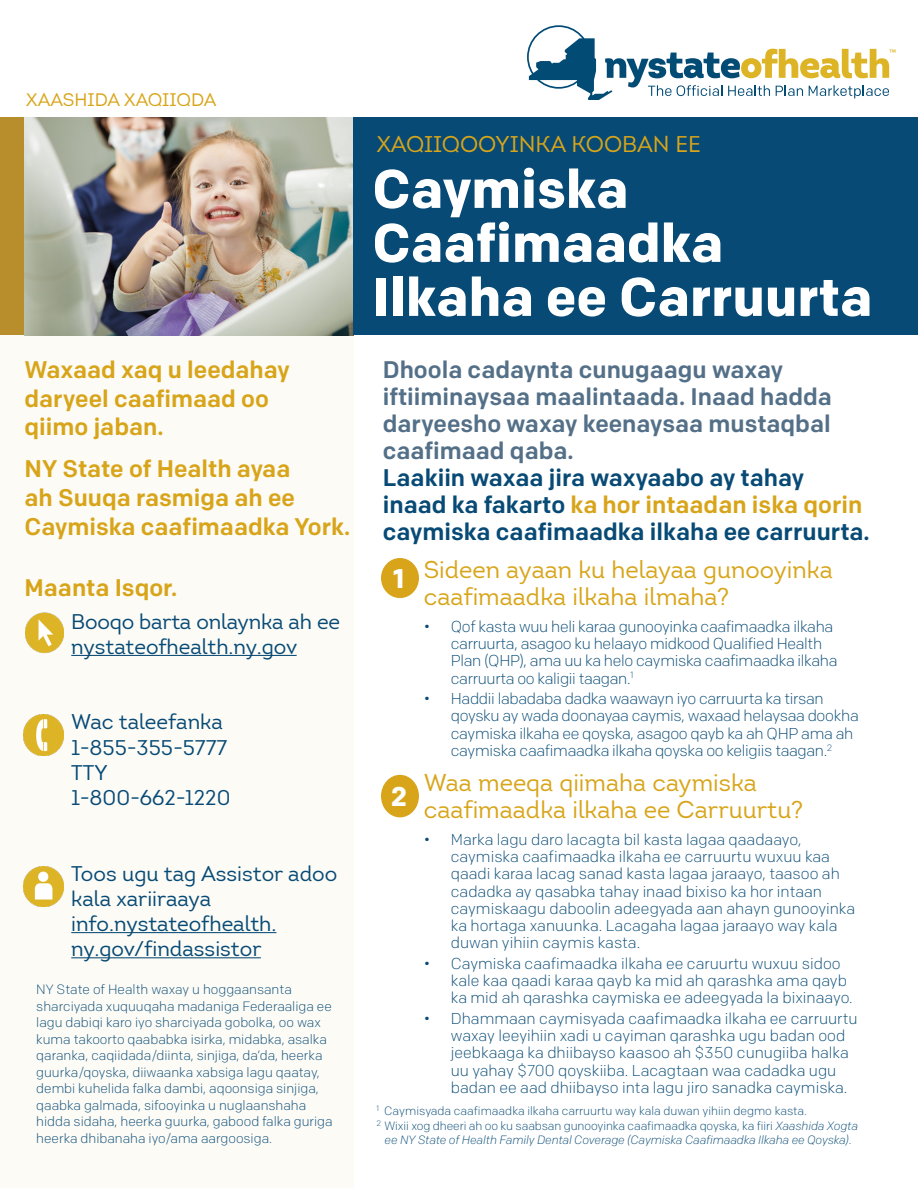
<style>
.page{position:relative;width:918px;height:1188px;background:#fff}
.page>*{position:absolute;margin:0;border:0;box-sizing:border-box;transform-origin:0 0}
.t1{font:700 54px/54px "Colfax";color:#fff}
.t2{font:700 27px "Colfax";color:#fff}
.t3{font:500 24px/28.8px "Colfax";color:#d8a51a}
.t4{font:500 24px/27px "Colfax";color:#547088}
.t5{font:24px/27px "Intro";color:#d8a51a}
.t6{font:500 24px/27px "Colfax";color:#074a75}
.t7{font:22.5px "Intro";color:#d8a51a}
.t8{font:21px/25.2px "Intro";color:#074a75}
.t9{font:18px "Intro";color:#d8a51a}
.t10{font:300 15.75px/17.2px "Colfax";color:#074a75}
.t11{font:300 15.75px/17.2px "Colfax";letter-spacing:-.02em;color:#074a75}
.t12{font:300 13.5px/16.5px "Colfax";color:#074a75}
.t13{font:italic 300 12px/13.5px "Colfax";letter-spacing:-.01em;color:#074a75;text-align:center}
.t14{font:300 12px "Colfax";color:#074a75}
.t15{font:11.1px "Intro";color:#ddb425}
.s1{color:#d8a51a}
.s2{font-style:normal}
</style>
<div class="page">
<div style="left:0;top:335px;width:353px;height:853px;background:#fcfbf6"></div>
<div style="left:374px;top:117px;width:544px;height:218px;background:#074a75"></div>
<div style="left:0;top:117px;width:43px;height:218px;background:#b88e2d"></div>
<svg style="left:527px;top:25px;width:362px;height:75px"></svg>
<img style="left:25px;top:117px;width:328px;height:218px">
<hr style="left:71px;top:655px;width:226px;height:1px;background:#074a75">
<hr style="left:71px;top:932px;width:205px;height:1px;background:#074a75">
<hr style="left:71px;top:957px;width:190px;height:1px;background:#074a75">
<img style="left:25px;top:613px;width:39px;height:41px">
<img style="left:23px;top:715px;width:41px;height:40px">
<img style="left:23px;top:866px;width:41px;height:41px">
<div style="left:381px;top:775px;width:38px;height:42px;background:#d8a51a;border-radius:50%"></div>
<div style="left:381px;top:558px;width:38px;height:40px;background:#d8a51a;border-radius:50%"></div>
<div style="left:353px;top:117px;width:526px;height:218px;background:#074a75"></div>
<p class="t9" style="left:26px;top:89px;width:192px">XAASHIDA XAQIIQDA</p>
<p class="t3" style="left:25px;top:355px;width:267px">Waxaad xaq u leedahay daryeel caafimaad oo qiimo jaban.</p>
<p class="t3" style="left:25px;top:454px;width:327px">NY State of Health ayaa<br>ah Suuqa rasmiga ah ee<br>Caymiska caafimaadka York.</p>
<p class="t3" style="left:25px;top:573px;width:154px">Maanta Isqor.</p>
<p class="t8" style="left:71px;top:609px;width:270px">Booqo barta onlaynka ah ee nystateofhealth.ny.gov</p>
<p class="t8" style="left:71px;top:710px;width:158px">Wac taleefanka<br>1-855-355-5777</p>
<p class="t8" style="left:71px;top:760px;width:161px">TTY<br>1-800-662-1220</p>
<p class="t8" style="left:71px;top:861px;width:268px">Toos ugu tag Assistor adoo kala xariiraaya info.nystateofhealth. ny.gov/findassistor</p>
<p class="t12" style="left:36px;top:981px;width:298px">NY State of Health waxay u hoggaansanta sharciyada xuquuqaha madaniga Federaaliga ee lagu dabiqi karo iyo sharciyada gobolka, oo wax kuma takoorto qaababka isirka, midabka, asalka qaranka, caqiidada/diinta, sinjiga, da’da, heerka guurka/qoyska, diiwaanka xabsiga lagu qaatay, dembi kuhelida falka dambi, aqoonsiga sinjiga, qaabka galmada, sifooyinka u nuglaanshaha hidda sidaha, heerka guurka, gabood falka guriga heerka dhibanaha iyo/ama aargoosiga.</p>
<p class="t15" style="left:889px;top:46px;width:8px">™</p>
<p class="t7" style="left:377px;top:130px;width:326px">XAQIIQOOYINKA KOOBAN EE</p>
<p class="t1" style="left:372px;top:162px;width:502px">Caymiska<br>Caafimaadka<br>Ilkaha ee Carruurta</p>
<p class="t4" style="left:383px;top:356px;width:451px">Dhoola cadaynta cunugaagu waxay iftiiminaysaa maalintaada. Inaad hadda daryeesho waxay keenaysaa mustaqbal caafimaad qaba.</p>
<p class="t6" style="left:383px;top:464px;width:488px">Laakiin waxaa jira waxyaabo ay tahay inaad ka fakarto <span class="s1">ka hor intaadan iska qorin </span>caymiska caafimaadka ilkaha ee carruurta.</p>
<p class="t2" style="left:393px;top:562px;width:13px">1</p>
<p class="t2" style="left:391px;top:780px;width:18px">2</p>
<p class="t5" style="left:424px;top:556px;width:410px">Sideen ayaan ku helayaa gunooyinka caafimaadka ilkaha ilmaha?</p>
<p class="t11" style="left:451px;top:618px;width:388px;text-indent:-27px">• Qof kasta wuu heli karaa gunooyinka caafimaadka ilkaha carruurta, asagoo ku helaayo midkood Qualified Health Plan (QHP), ama uu ka helo caymiska caafimaadka ilkaha carruurta oo kaligii taagan.<sup>1</sup></p>
<p class="t11" style="left:451px;top:690px;width:409px;text-indent:-27px">• Haddii labadaba dadka waawayn iyo carruurta ka tirsan qoysku ay wada doonayaa caymis, waxaad helaysaa dookha caymiska ilkaha ee qoyska, asagoo qayb ka ah QHP ama ah caymiska caafimaadka ilkaha qoyska oo keligiis taagan.<sup>2</sup></p>
<p class="t5" style="left:424px;top:769px;width:381px">Waa meeqa qiimaha caymiska caafimaadka ilkaha ee Carruurtu?</p>
<p class="t10" style="left:451px;top:831px;width:406px;text-indent:-27px">• Marka lagu daro lacagta bil kasta lagaa qaadaayo, caymiska caafimaadka ilkaha ee carruurtu wuxuu kaa qaadi karaa lacag sanad kasta lagaa jaraayo, taasoo ah cadadka ay qasabka tahay inaad bixiso ka hor intaan caymiskaagu daboolin adeegyada aan ahayn gunooyinka ka hortaga xanuunka. Lacagaha lagaa jaraayo way kala duwan yihiin caymis kasta.</p>
<p class="t10" style="left:451px;top:955px;width:403px;text-indent:-27px">• Caymiska caafimaadka ilkaha ee caruurtu wuxuu sidoo kale kaa qaadi karaa qayb ka mid ah qarashka ama qayb ka mid ah qarashka caymiska ee adeegyada la bixinaayo.</p>
<p class="t10" style="left:451px;top:1010px;width:408px;text-indent:-27px">• Dhammaan caymisyada caafimaadka ilkaha ee carruurtu waxay leeyihiin xadi u cayiman qarashka ugu badan ood jeebkaaga ka dhiibayso kaasoo ah $350 cunugiiba halka uu yahay $700 qoyskiiba. Lacagtaan waa cadadka ugu badan ee aad dhiibayso inta lagu jiro sanadka caymiska.</p>
<p class="t14" style="left:376px;top:1104px;width:432px"><sup>1</sup> Caymisyada caafimaadka ilkaha carruurtu way kala duwan yihiin degmo kasta.</p>
<p class="t13" style="left:376px;top:1119px;width:483px"><sup>2</sup> <span class="s2">Wixii xog dheeri ah oo ku saabsan gunooyinka caafimaadka qoyska, ka fiiri</span> Xaashida Xogta ee NY State of Health Family Dental Coverage (Caymiska Caafimaadka Ilkaha ee Qoyska)<span class="s2">.</span></p>
</div>
